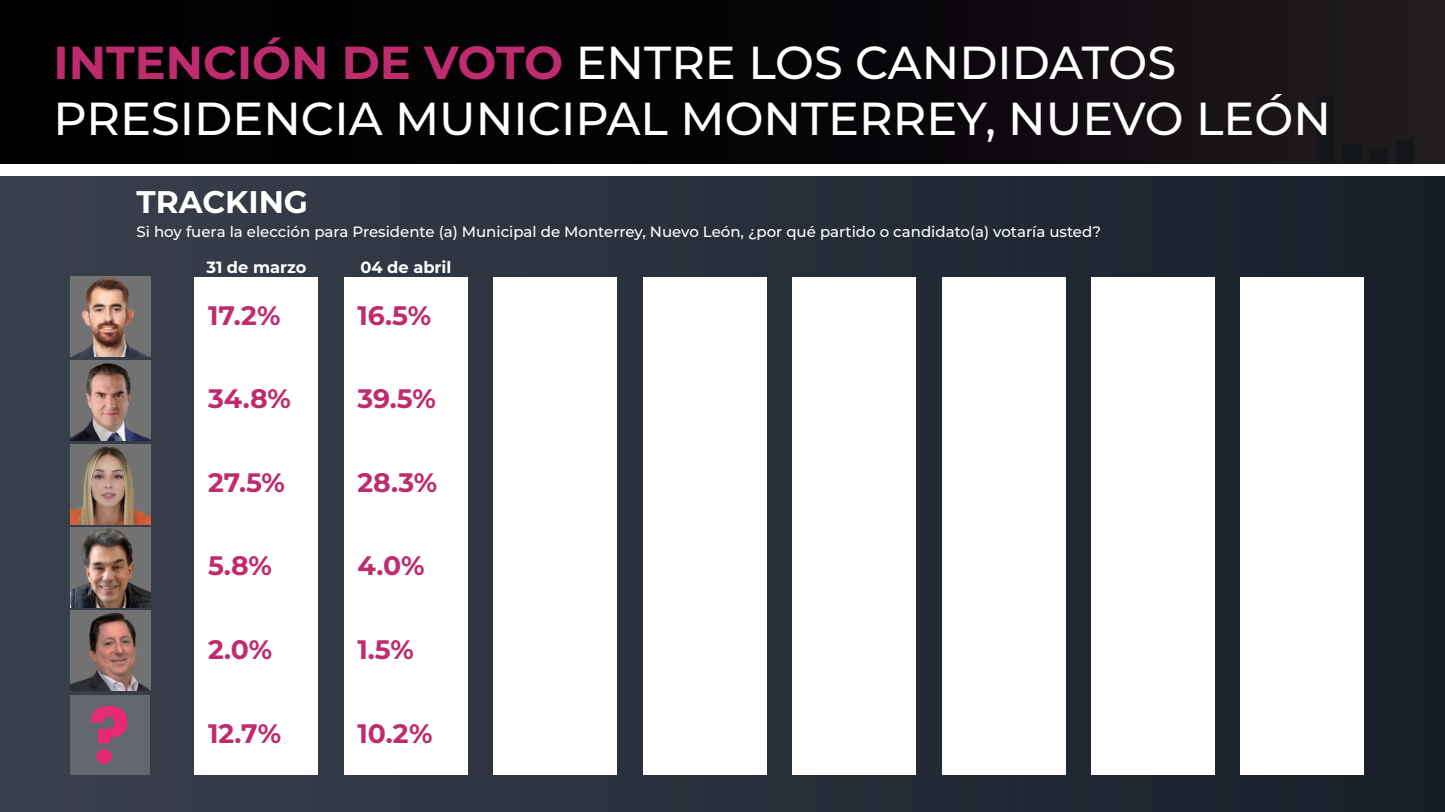
<style>
.page{position:relative;width:1445px;height:812px;background:#fff}
.page>*{position:absolute;margin:0;border:0;box-sizing:border-box;transform-origin:0 0}
.t1{font:500 46.25px/55.5px "Montserrat";color:#fff}
.t2{font:700 31.25px "Montserrat";color:#fff}
.t3{font:700 26.75px "Montserrat";color:#bf2c6e}
.t4{font:700 16.25px "Montserrat";color:#fff}
.t5{font:500 15px "Montserrat";color:#fff}
.s1{font-weight:700;color:#bf2c6e}
</style>
<div class="page">
<div style="left:0;top:0;width:1445px;height:812px;background:linear-gradient(to right,#3b414d,#171f29)"></div>
<div style="left:0;top:0;width:1445px;height:176px;background:#fff"></div>
<div style="left:0;top:0;width:1445px;height:164px;background:linear-gradient(to right,#000,#1a1519)"></div>
<div style="left:195px;top:277px;width:123px;height:498px;background:#fff"></div>
<div style="left:70px;top:695px;width:80px;height:80px;background:#63666c"></div>
<svg style="left:91px;top:706px;width:36px;height:58px"></svg>
<img style="left:70px;top:277px;width:80px;height:80px">
<img style="left:70px;top:360px;width:80px;height:80px">
<img style="left:70px;top:444px;width:80px;height:80px">
<img style="left:70px;top:527px;width:80px;height:80px">
<img style="left:70px;top:611px;width:80px;height:80px">
<div style="left:1317px;top:96px;width:17px;height:67px;background:#141719"></div>
<div style="left:1343px;top:144px;width:18px;height:19px;background:#141719"></div>
<div style="left:1370px;top:148px;width:17px;height:15px;background:#141719"></div>
<div style="left:1396px;top:140px;width:18px;height:23px;background:#141719"></div>
<div style="left:344px;top:277px;width:124px;height:498px;background:#fff"></div>
<div style="left:494px;top:277px;width:123px;height:498px;background:#fff"></div>
<div style="left:643px;top:277px;width:123px;height:498px;background:#fff"></div>
<div style="left:792px;top:277px;width:124px;height:498px;background:#fff"></div>
<div style="left:942px;top:277px;width:123px;height:498px;background:#fff"></div>
<div style="left:1091px;top:277px;width:124px;height:498px;background:#fff"></div>
<div style="left:1241px;top:277px;width:123px;height:498px;background:#fff"></div>
<h1 class="t1" style="left:54px;top:33px;width:1279px"><span class="s1">INTENCIÓN DE VOTO</span> ENTRE LOS CANDIDATOS<br>PRESIDENCIA MUNICIPAL MONTERREY, NUEVO LEÓN</h1>
<h2 class="t2" style="left:136px;top:179px;width:173px">TRACKING</h2>
<p class="t5" style="left:136px;top:221px;width:966px">Si hoy fuera la elección para Presidente (a) Municipal de Monterrey, Nuevo León, ¿por qué partido o candidato(a) votaría usted?</p>
<p class="t4" style="left:206px;top:255px;width:102px">31 de marzo</p>
<h3 class="t3" style="left:208px;top:296px;width:74px">17.2%</h3>
<p class="t4" style="left:360px;top:255px;width:92px">04 de abril</p>
<h3 class="t3" style="left:357px;top:296px;width:75px">16.5%</h3>
<h3 class="t3" style="left:208px;top:379px;width:84px">34.8%</h3>
<h3 class="t3" style="left:357px;top:379px;width:80px">39.5%</h3>
<h3 class="t3" style="left:208px;top:463px;width:79px">27.5%</h3>
<h3 class="t3" style="left:357px;top:463px;width:81px">28.3%</h3>
<h3 class="t3" style="left:208px;top:546px;width:65px">5.8%</h3>
<h3 class="t3" style="left:357px;top:546px;width:69px">4.0%</h3>
<h3 class="t3" style="left:208px;top:630px;width:66px">2.0%</h3>
<h3 class="t3" style="left:357px;top:630px;width:58px">1.5%</h3>
<h3 class="t3" style="left:208px;top:714px;width:75px">12.7%</h3>
<h3 class="t3" style="left:357px;top:714px;width:76px">10.2%</h3>
</div>
